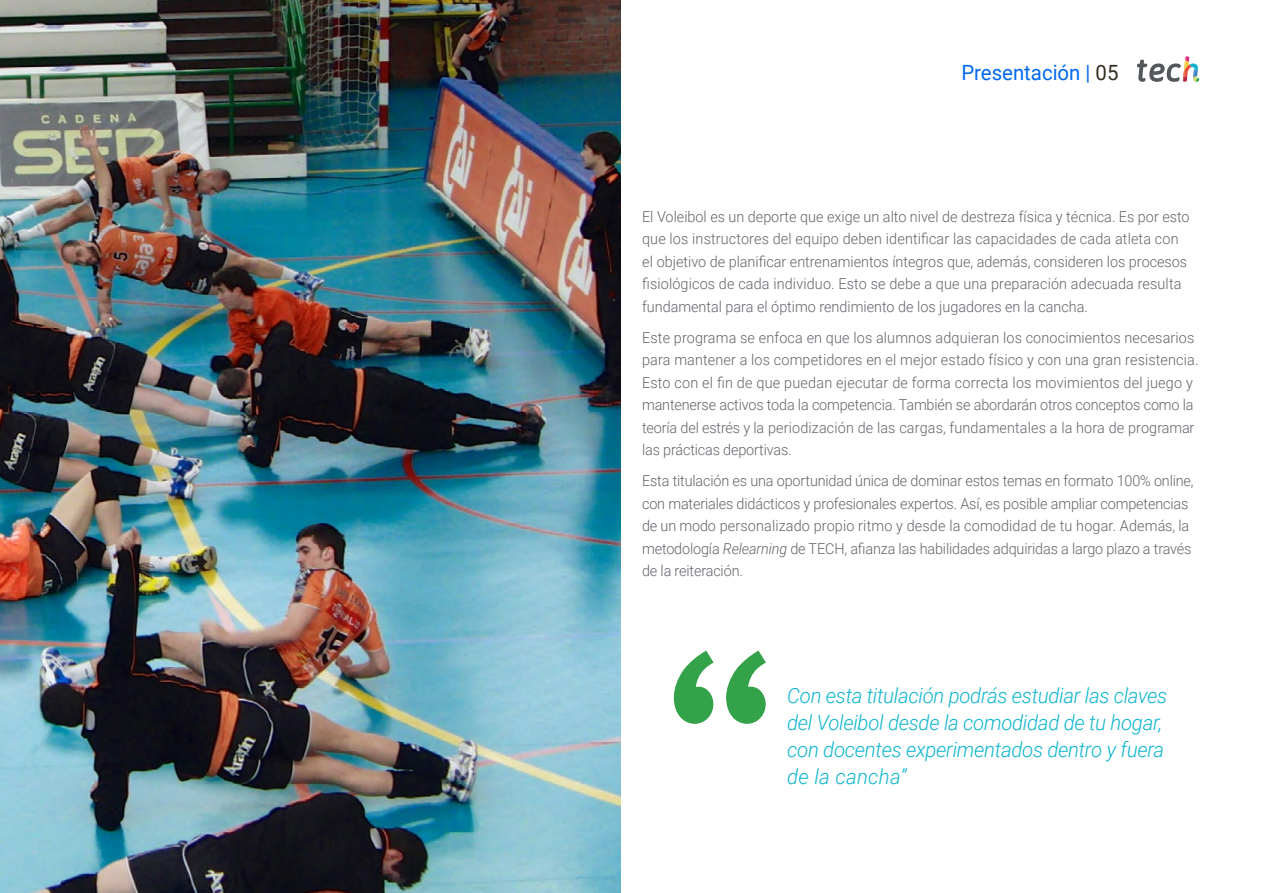
<style>
.page{position:relative;width:1263px;height:893px;background:#fff}
.page>*{position:absolute;margin:0;border:0;box-sizing:border-box;transform-origin:0 0}
.t1{font:italic 300 21px/27px "Roboto";letter-spacing:-.015em;color:#0fb6cf}
.t2{font:21px "Roboto";color:#0169ee}
.t3{font:300 15px/22.5px "Roboto";color:#61646a;scale:.96 1}
.s1{color:#312e20}
.s2{font-style:italic}
</style>
<div class="page">
<img style="left:0;top:0;width:621px;height:893px">
<svg style="left:1137px;top:56px;width:62px;height:26px"></svg>
<svg style="left:674px;top:651px;width:92px;height:73px"></svg>
<h1 class="t2" style="left:961px;top:57px;width:159px">Presentación | <span class="s1">05</span></h1>
<p class="t3" style="left:642px;top:204px;width:572px">El Voleibol es un deporte que exige un alto nivel de destreza física y técnica. Es por esto que los instructores del equipo deben identificar las capacidades de cada atleta con el objetivo de planificar entrenamientos íntegros que, además, consideren los procesos fisiológicos de cada individuo. Esto se debe a que una preparación adecuada resulta fundamental para el óptimo rendimiento de los jugadores en la cancha.</p>
<p class="t3" style="left:642px;top:325px;width:581px">Este programa se enfoca en que los alumnos adquieran los conocimientos necesarios para mantener a los competidores en el mejor estado físico y con una gran resistencia.<br>Esto con el fin de que puedan ejecutar de forma correcta los movimientos del juego y mantenerse activos toda la competencia. También se abordarán otros conceptos como la teoría del estrés y la periodización de las cargas, fundamentales a la hora de programar las prácticas deportivas.</p>
<p class="t3" style="left:642px;top:469px;width:576px">Esta titulación es una oportunidad única de dominar estos temas en formato 100% online, con materiales didácticos y profesionales expertos. Así, es posible ampliar competencias de un modo personalizado propio ritmo y desde la comodidad de tu hogar. Además, la metodología <span class="s2">Relearning</span> de TECH, afianza las habilidades adquiridas a largo plazo a través de la reiteración.</p>
<h1 class="t1" style="left:787px;top:681px;width:382px">Con esta titulación podrás estudiar las claves del Voleibol desde la comodidad de tu hogar, con docentes experimentados dentro y fuera de la cancha”</h1>
</div>
